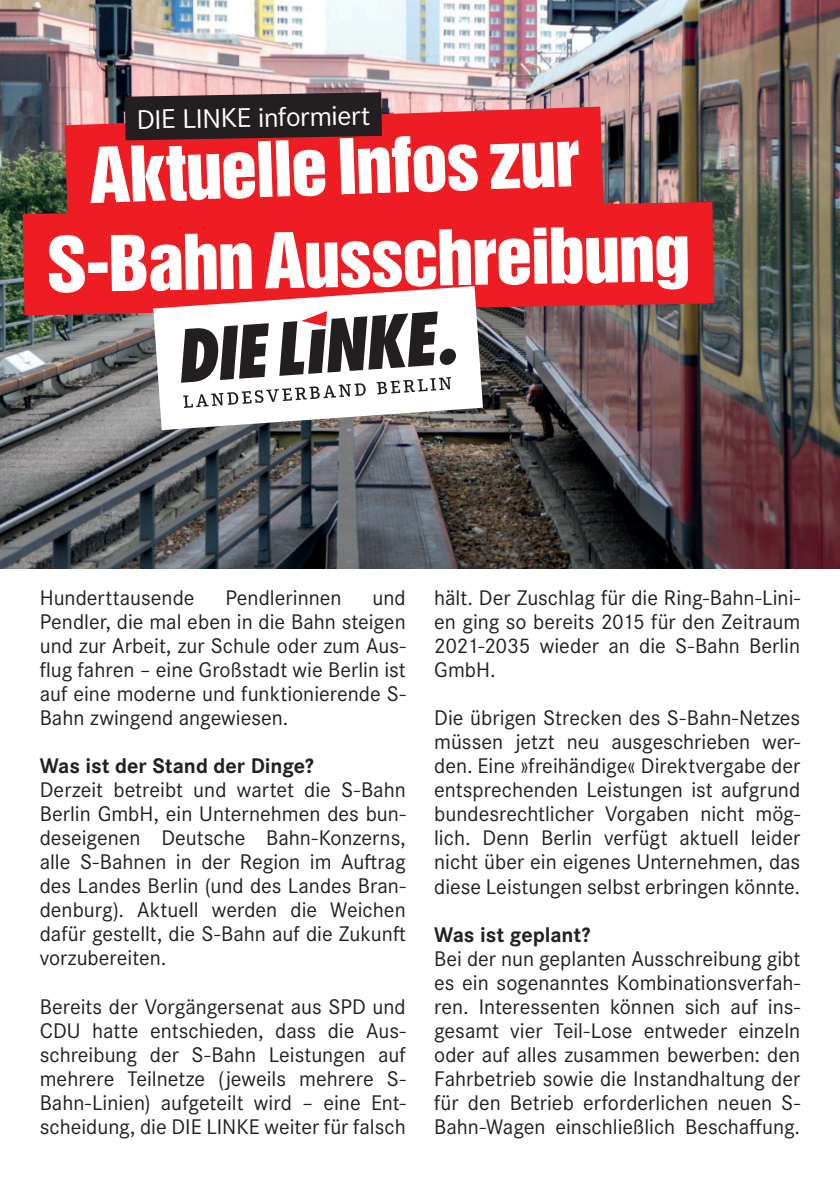
<style>
.page{position:relative;width:840px;height:1191px;background:#fff}
.page>*{position:absolute;margin:0;border:0;box-sizing:border-box;transform-origin:0 0}
.t1{font:70px "Helvetica Inserat LT Std";color:#fff;scale:1.05 1}
.t2{font:28px "Corporate S";color:#fff;scale:1.05 1}
.t3{font:22px/24px "Corporate S Pro";color:#231f20;text-align:justify}
.t4{font:700 22px "Corporate S Pro";letter-spacing:-.005em;color:#231f20}
</style>
<div class="page">
<img style="left:0;top:0;width:839px;height:568px">
<div style="left:64px;top:107px;width:539px;height:95px;background:#ee1d23"></div>
<div style="left:23px;top:202px;width:690px;height:113px;background:#ee1d23"></div>
<svg style="left:153px;top:286px;width:329px;height:144px"></svg>
<svg style="left:181px;top:311px;width:275px;height:97px"></svg>
<svg style="left:125px;top:92px;width:257px;height:48px"></svg>
<p class="t2" style="left:136px;top:104px;width:224px;rotate:-1deg">DIE LINKE informiert</p>
<h1 class="t1" style="left:87px;top:134px;width:468px;rotate:-2deg">Aktuelle Infos zur</h1>
<h1 class="t1" style="left:46px;top:223px;width:614px;rotate:-1deg">S-Bahn Ausschreibung</h1>
<p class="t3" style="left:40px;top:584px;width:156px">Hunderttausende</p>
<p class="t3" style="left:225px;top:584px;width:118px">Pendlerinnen</p>
<p class="t3" style="left:40px;top:584px;width:367px;text-indent:332px">und Pendler, die mal eben in die Bahn steigen und zur Arbeit, zur Schule oder zum Aus&shy;flug fahren – eine Großstadt wie Berlin ist auf eine moderne und funktionierende S-Bahn zwingend angewiesen.</p>
<p class="t4" style="left:40px;top:748px;width:275px">Was ist der Stand der Dinge?</p>
<p class="t3" style="left:40px;top:776px;width:367px">Derzeit betreibt und wartet die S-Bahn Berlin GmbH, ein Unternehmen des bun&shy;deseigenen Deutsche Bahn-Konzerns, alle S-Bahnen in der Region im Auftrag des Landes Berlin (und des Landes Bran&shy;denburg). Aktuell werden die Weichen dafür gestellt, die S-Bahn auf die Zukunft vorzubereiten.</p>
<p class="t3" style="left:40px;top:992px;width:367px">Bereits der Vorgängersenat aus SPD und CDU hatte entschieden, dass die Aus&shy;schreibung der S-Bahn Leistungen auf mehrere Teilnetze (jeweils mehrere S-Bahn-Linien) aufgeteilt wird – eine Ent&shy;scheidung, die DIE LINKE weiter für falsch</p>
<p class="t3" style="left:434px;top:584px;width:367px">hält. Der Zuschlag für die Ring-Bahn-Lini&shy;en ging so bereits 2015 für den Zeitraum 2021-2035 wieder an die S-Bahn Berlin GmbH.</p>
<p class="t3" style="left:434px;top:704px;width:367px">Die übrigen Strecken des S-Bahn-Netzes müssen jetzt neu ausgeschrieben wer&shy;den. Eine »freihändige« Direktvergabe der entsprechenden Leistungen ist aufgrund bundesrechtlicher Vorgaben nicht mög&shy;lich. Denn Berlin verfügt aktuell leider nicht über ein eigenes Unternehmen, das diese Leistungen selbst erbringen könnte.</p>
<p class="t4" style="left:434px;top:917px;width:157px">Was ist geplant?</p>
<p class="t3" style="left:434px;top:944px;width:367px">Bei der nun geplanten Ausschreibung gibt es ein sogenanntes Kombinationsverfah&shy;ren. Interessenten können sich auf ins&shy;gesamt vier Teil-Lose entweder einzeln oder auf alles zusammen bewerben: den Fahrbetrieb sowie die Instandhaltung der für den Betrieb erforderlichen neuen S-Bahn-Wagen einschließlich Beschaffung.</p>
</div>
